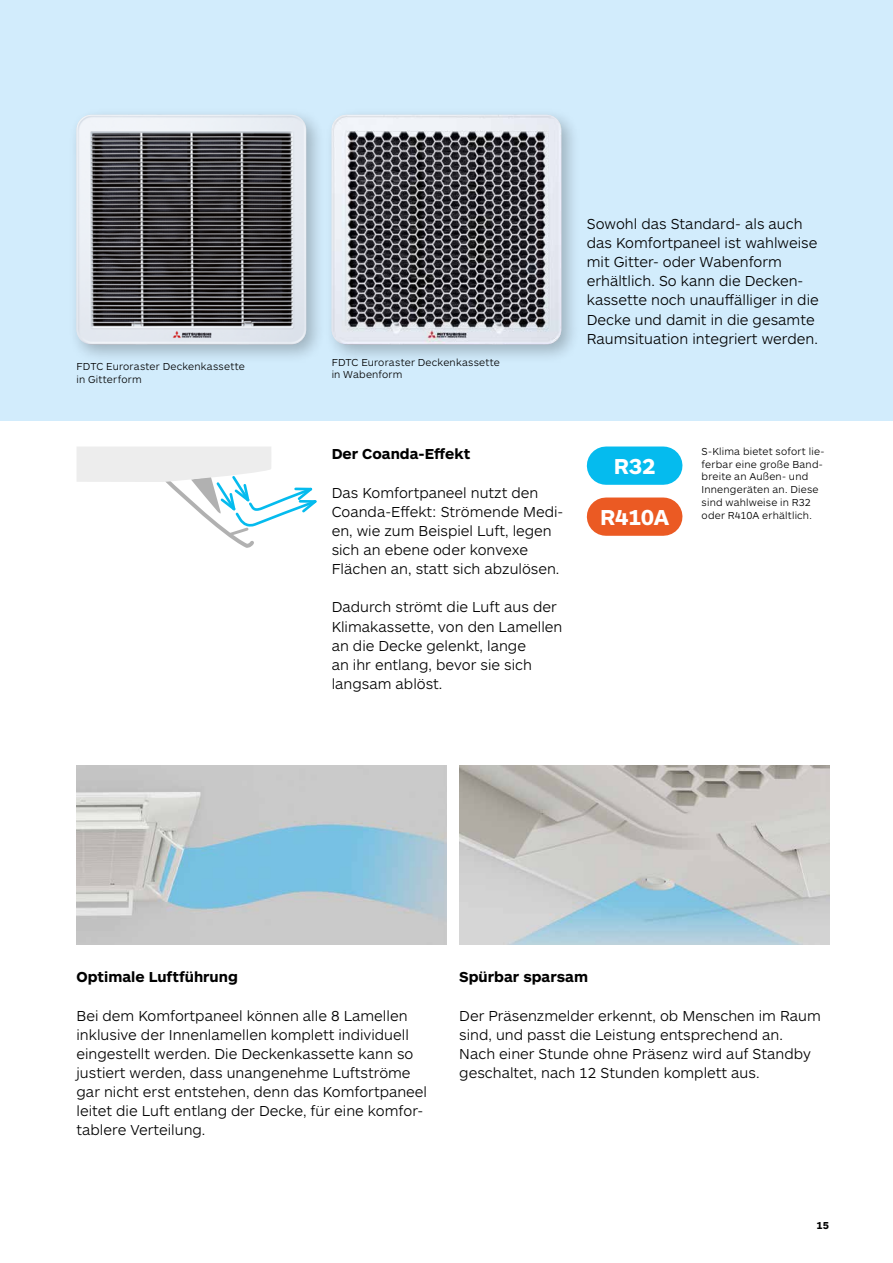
<style>
.page{position:relative;width:893px;height:1263px;background:#fff}
.page>*{position:absolute;margin:0;border:0;box-sizing:border-box;transform-origin:0 0}
.t1{font:700 22.5px "ARS Maquette";letter-spacing:-.015em;color:#fff}
.t2{font:300 15px/19.2px "ARS Maquette";color:#000}
.t3{font:700 15px "ARS Maquette";color:#000}
.t4{font:300 10.5px/12.8px "ARS Maquette";letter-spacing:.02em;color:#000}
.t5{font:700 10.5px "ARS Maquette";color:#000}
</style>
<div class="page">
<div style="left:0;top:0;width:893px;height:421px;background:#d2ecfc"></div>
<div style="left:606px;top:497px;width:57px;height:39px;background:#eb5a23"></div>
<div style="left:606px;top:446px;width:57px;height:39px;background:#05bbee"></div>
<div style="left:323px;top:106px;width:258px;height:259px;background:#000;opacity:.25"></div>
<img style="left:332px;top:115px;width:229px;height:229px">
<div style="left:68px;top:106px;width:258px;height:259px;background:#000;opacity:.25"></div>
<img style="left:77px;top:115px;width:229px;height:229px">
<svg style="left:77px;top:447px;width:240px;height:101px"></svg>
<img style="left:459px;top:765px;width:370px;height:179px">
<img style="left:77px;top:765px;width:369px;height:179px">
<p class="t4" style="left:77px;top:359px;width:170px">FDTC Euroraster Deckenkassette in Gitterform</p>
<p class="t4" style="left:332px;top:355px;width:170px">FDTC Euroraster Deckenkassette in Wabenform</p>
<p class="t2" style="left:587px;top:213px;width:233px">Sowohl das Standard- als auch das Komfortpaneel ist wahlweise mit Gitter- oder Wabenform erhältlich. So kann die Decken&shy;kassette noch unauffälliger in die<br>Decke und damit in die gesamte<br>Raumsituation integriert werden.</p>
<p class="t3" style="left:332px;top:444px;width:140px">Der Coanda-Effekt</p>
<p class="t2" style="left:332px;top:482px;width:233px">Das Komfortpaneel nutzt den<br>Coanda-Effekt: Strömende Medi&shy;en, wie zum Beispiel Luft, legen sich an ebene oder konvexe<br>Flächen an, statt sich abzulösen.</p>
<p class="t2" style="left:332px;top:597px;width:232px">Dadurch strömt die Luft aus der<br>Klimakassette, von den Lamellen an die Decke gelenkt, lange<br>an ihr entlang, bevor sie sich langsam ablöst.</p>
<h1 class="t1" style="left:614px;top:451px;width:43px">R32</h1>
<h1 class="t1" style="left:600px;top:502px;width:71px">R410A</h1>
<p class="t4" style="left:702px;top:444px;width:124px">S-Klima bietet sofort lie&shy;ferbar eine große Band&shy;breite an Außen- und<br>Innengeräten an. Diese sind wahlweise in R32 oder R410A erhältlich.</p>
<p class="t3" style="left:77px;top:967px;width:163px">Optimale Luftführung</p>
<p class="t2" style="left:77px;top:1005px;width:352px">Bei dem Komfortpaneel können alle 8 Lamellen inklusive der Innenlamellen komplett individuell eingestellt werden. Die Deckenkassette kann so justiert werden, dass unangenehme Luftströme gar nicht erst entstehen, denn das Komfortpaneel leitet die Luft entlang der Decke, für eine komfor&shy;tablere Verteilung.</p>
<p class="t3" style="left:459px;top:967px;width:130px">Spürbar sparsam</p>
<p class="t2" style="left:459px;top:1005px;width:363px">Der Präsenzmelder erkennt, ob Menschen im Raum sind, und passt die Leistung entsprechend an.<br>Nach einer Stunde ohne Präsenz wird auf Standby geschaltet, nach 12 Stunden komplett aus.</p>
<p class="t5" style="left:817px;top:1218px;width:14px">15</p>
</div>
